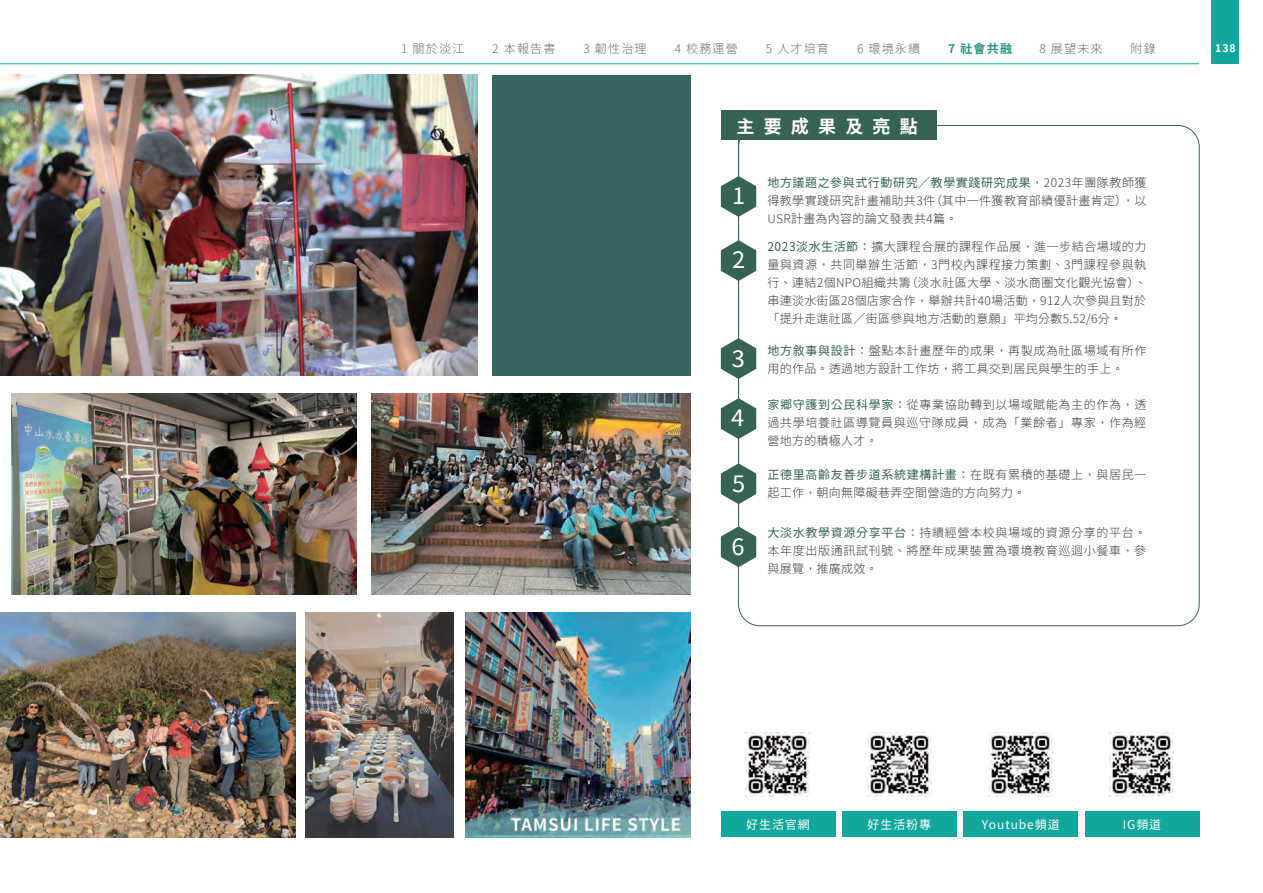
<style>
.page{position:relative;width:1263px;height:893px;background:#fff}
.page>*{position:absolute;margin:0;border:0;box-sizing:border-box;transform-origin:0 0}
.t1{font:22.5px "Taipei Sans TC Beta";color:#fff;scale:1.05 1}
.t2{font:700 18px "Taipei Sans TC Beta";letter-spacing:.51em;color:#fff}
.t3{font:300 12px/18px "Taipei Sans TC Beta";letter-spacing:.035em;color:#3e3e3f;text-align:justify}
.t4{font:300 12px "Taipei Sans TC Beta";letter-spacing:.1em;color:#6c6d70}
.t5{font:12px "Taipei Sans TC Beta";letter-spacing:.075em;color:#fff}
.t6{font:700 12px "Taipei Sans TC Beta";color:#299085}
.t7{font:700 10.5px "Taipei Sans TC Beta";color:#fff}
.s1{font-weight:400;color:#366353}
</style>
<div class="page">
<hr style="left:738px;top:140px;width:1px;height:389px;background:#366353">
<svg style="left:721px;top:176px;width:35px;height:41px"></svg>
<svg style="left:721px;top:240px;width:35px;height:41px"></svg>
<svg style="left:721px;top:338px;width:35px;height:41px"></svg>
<svg style="left:721px;top:398px;width:35px;height:41px"></svg>
<svg style="left:721px;top:463px;width:35px;height:41px"></svg>
<svg style="left:721px;top:526px;width:35px;height:41px"></svg>
<div style="left:721px;top:111px;width:215px;height:29px;background:#366353"></div>
<hr style="left:0;top:63px;width:1199px;height:1px;background:#12a79d">
<div style="left:1212px;top:0;width:27px;height:64px;background:#12a79d"></div>
<img style="left:0;top:75px;width:478px;height:301px">
<img style="left:12px;top:394px;width:345px;height:201px">
<img style="left:371px;top:394px;width:319px;height:201px">
<img style="left:0;top:613px;width:296px;height:224px">
<img style="left:465px;top:613px;width:225px;height:224px">
<img style="left:306px;top:613px;width:147px;height:224px">
<div style="left:492px;top:75px;width:198px;height:301px;background:#366663"></div>
<div style="left:721px;top:811px;width:114px;height:26px;background:#12a79d"></div>
<div style="left:842px;top:811px;width:114px;height:26px;background:#12a79d"></div>
<div style="left:963px;top:811px;width:115px;height:26px;background:#12a79d"></div>
<div style="left:1085px;top:811px;width:114px;height:26px;background:#12a79d"></div>
<img style="left:746px;top:732px;width:64px;height:64px">
<img style="left:868px;top:732px;width:64px;height:64px">
<img style="left:989px;top:732px;width:63px;height:64px">
<img style="left:1110px;top:732px;width:63px;height:64px">
<p class="t4" style="left:401px;top:42px;width:65px">1 關於淡江</p>
<p class="t4" style="left:492px;top:42px;width:65px">2 本報告書</p>
<p class="t4" style="left:583px;top:42px;width:65px">3 韌性治理</p>
<p class="t4" style="left:675px;top:42px;width:65px">4 校務運營</p>
<p class="t4" style="left:766px;top:42px;width:65px">5 人才培育</p>
<p class="t4" style="left:857px;top:42px;width:65px">6 環境永續</p>
<p class="t6" style="left:948px;top:42px;width:65px">7 社會共融</p>
<p class="t4" style="left:1039px;top:42px;width:65px">8 展望未來</p>
<p class="t4" style="left:1130px;top:42px;width:27px">附錄</p>
<p class="t7" style="left:1215px;top:42px;width:22px">138</p>
<h2 class="t2" style="left:737px;top:116px;width:183px">主要成果及亮點</h2>
<h1 class="t1" style="left:732px;top:183px;width:14px">1</h1>
<h1 class="t1" style="left:732px;top:247px;width:14px">2</h1>
<p class="t3" style="left:767px;top:173px;width:381px"><span class="s1">地方議題之參與式行動研究／教學實踐研究成果</span>，2023年團隊教師獲得教學實踐研究計畫補助共3件（其中一件獲教育部績優計畫肯定），以USR計畫為內容的論文發表共4篇。</p>
<p class="t3" style="left:767px;top:238px;width:381px"><span class="s1">2023淡水生活節：</span>擴大課程合展的課程作品展，進一步結合場域的力量與資源，共同舉辦生活節，3門校內課程接力策劃、3門課程參與執行、連結2個NPO組織共籌（淡水社區大學、淡水商圈文化觀光協會）、串連淡水街區28個店家合作，舉辦共計40場活動，912人次參與且對於「提升走進社區／街區參與地方活動的意願」平均分數5.52/6分。</p>
<p class="t3" style="left:732px;top:341px;width:416px;text-indent:36px"><span class="s1">地方敘事與設計：</span>盤點本計畫歷年的成果，再製成為社區場域有所作<br><sup>3</sup> 用的作品。透過地方設計工作坊，將工具交到居民與學生的手上。</p>
<p class="t3" style="left:767px;top:396px;width:381px"><span class="s1">家鄉守護到公民科學家：</span>從專業協助轉到以場域賦能為主的作為，透過共學培養社區導覽員與巡守隊成員，成為「業餘者」專家，作為經營地方的積極人才。</p>
<h1 class="t1" style="left:731px;top:405px;width:14px">4</h1>
<p class="t3" style="left:732px;top:466px;width:416px;text-indent:35px"><span class="s1">正德里高齡友善步道系統建構計畫：</span>在既有累積的基礎上，與居民一<br><sup>5</sup> 起工作，朝向無障礙巷弄空間營造的方向努力。</p>
<p class="t3" style="left:767px;top:524px;width:381px"><span class="s1">大淡水教學資源分享平台：</span>持續經營本校與場域的資源分享的平台。本年度出版通訊試刊號、將歷年成果裝置為環境教育巡迴小餐車，參與展覽，推廣成效。</p>
<h1 class="t1" style="left:731px;top:534px;width:14px">6</h1>
<p class="t5" style="left:746px;top:818px;width:65px">好生活官網</p>
<p class="t5" style="left:867px;top:818px;width:65px">好生活粉專</p>
<p class="t5" style="left:982px;top:818px;width:79px">Youtube頻道</p>
<p class="t5" style="left:1123px;top:818px;width:40px">IG頻道</p>
</div>
